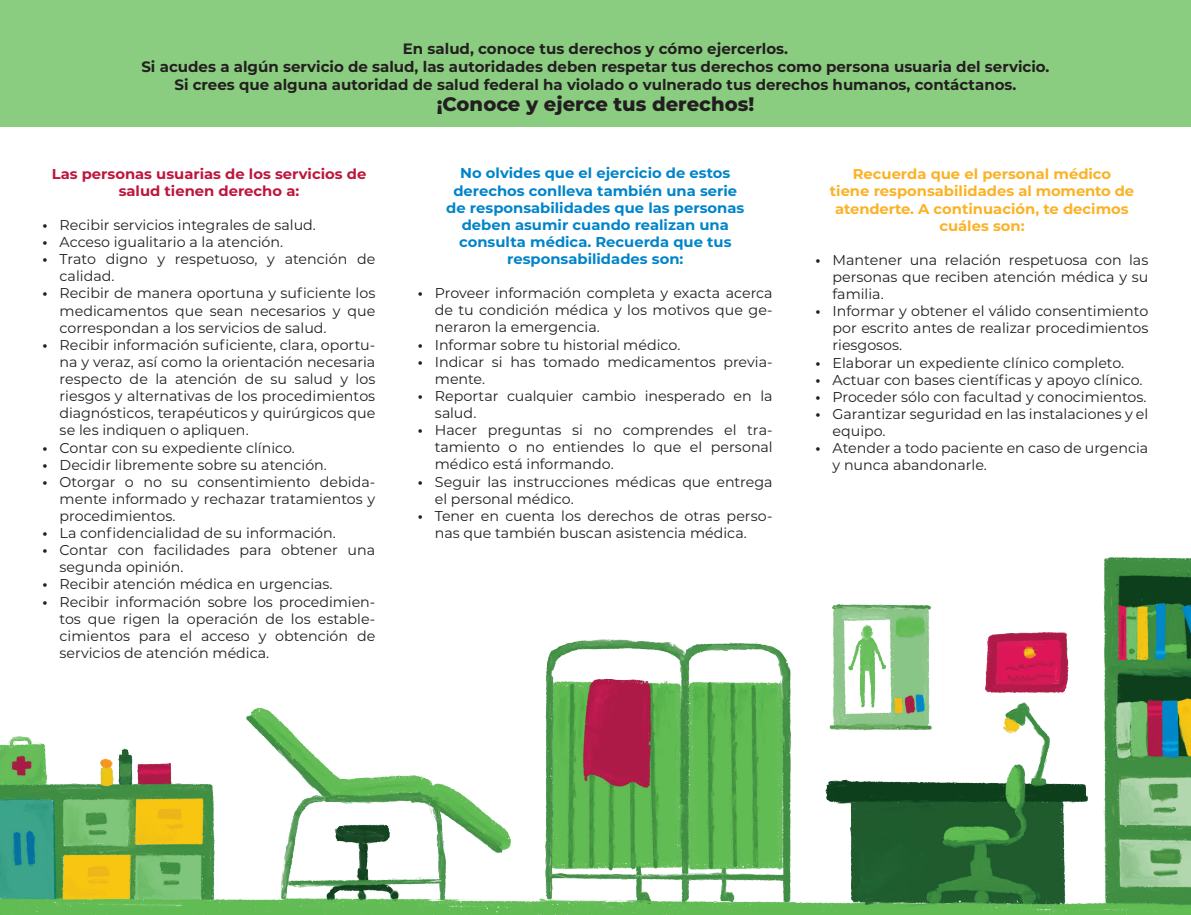
<style>
.page{position:relative;width:1191px;height:915px;background:#fff}
.page>*{position:absolute;margin:0;border:0;box-sizing:border-box;transform-origin:0 0}
.t1{font:800 19.5px "Montserrat";color:#231f20}
.t2{font:700 15px/18px "Montserrat";color:#231f20;text-align:center}
.t3{font:14.25px/17.1px "Montserrat";color:#231f20;text-align:justify}
.t4{font:700 14.25px/17.1px "Montserrat";color:#0084ca;text-align:center}
.t5{font:700 14.25px/17.1px "Montserrat";color:#fbb226;text-align:center}
.t6{font:700 14.25px/17.1px "Montserrat";color:#bd163c;text-align:center}
.s1{font-weight:700}
</style>
<div class="page">
<img style="left:0;top:557px;width:1191px;height:357px">
<div style="left:0;top:0;width:1191px;height:127px;background:#8bcd80"></div>
<p class="t2" style="left:141px;top:39px;width:909px">En salud, conoce tus derechos y cómo ejercerlos.<br>Si acudes a algún servicio de salud, las autoridades deben respetar tus derechos como persona usuaria del servicio.<br>Si crees que alguna autoridad de salud federal ha violado o vulnerado tus derechos humanos, contáctanos.</p>
<h1 class="t1" style="left:437px;top:90px;width:319px">¡Conoce y ejerce tus derechos!</h1>
<p class="t6" style="left:52px;top:164px;width:316px">Las personas usuarias de los servicios de salud tienen derecho a:</p>
<p class="t3" style="left:43px;top:216px;width:275px"><span class="s1">•</span> Recibir servicios integrales de salud.</p>
<p class="t3" style="left:43px;top:233px;width:242px"><span class="s1">•</span> Acceso igualitario a la atención.</p>
<p class="t3" style="left:60px;top:250px;width:317px;text-indent:-17px"><span class="s1">•</span> Trato digno y respetuoso, y atención de calidad.</p>
<p class="t3" style="left:60px;top:284px;width:317px;text-indent:-17px"><span class="s1">•</span> Recibir de manera oportuna y suficiente los medicamentos que sean necesarios y que correspondan a los servicios de salud.</p>
<p class="t3" style="left:60px;top:335px;width:317px;text-indent:-17px"><span class="s1">•</span> Recibir información suficiente, clara, oportu&shy;na y veraz, así como la orientación necesaria respecto de la atención de su salud y los riesgos y alternativas de los procedimientos diagnósticos, terapéuticos y quirúrgicos que se les indiquen o apliquen.</p>
<p class="t3" style="left:43px;top:438px;width:254px"><span class="s1">•</span> Contar con su expediente clínico.</p>
<p class="t3" style="left:43px;top:455px;width:286px"><span class="s1">•</span> Decidir libremente sobre su atención.</p>
<p class="t3" style="left:60px;top:472px;width:317px;text-indent:-17px"><span class="s1">•</span> Otorgar o no su consentimiento debida&shy;mente informado y rechazar tratamientos y procedimientos.</p>
<p class="t3" style="left:43px;top:524px;width:295px"><span class="s1">•</span> La confidencialidad de su información.</p>
<p class="t3" style="left:60px;top:541px;width:317px;text-indent:-17px"><span class="s1">•</span> Contar con facilidades para obtener una segunda opinión.</p>
<p class="t3" style="left:43px;top:575px;width:291px"><span class="s1">•</span> Recibir atención médica en urgencias.</p>
<p class="t3" style="left:60px;top:592px;width:317px;text-indent:-17px"><span class="s1">•</span> Recibir información sobre los procedimien&shy;tos que rigen la operación de los estable&shy;cimientos para el acceso y obtención de servicios de atención médica.</p>
<p class="t4" style="left:446px;top:164px;width:299px">No olvides que el ejercicio de estos derechos conlleva también una serie de responsabilidades que las personas deben asumir cuando realizan una consulta médica. Recuerda que tus responsabilidades son:</p>
<p class="t3" style="left:435px;top:284px;width:339px;text-indent:-17px"><span class="s1">•</span> Proveer información completa y exacta acerca de tu condición médica y los motivos que ge&shy;neraron la emergencia.</p>
<p class="t3" style="left:418px;top:335px;width:264px"><span class="s1">•</span> Informar sobre tu historial médico.</p>
<p class="t3" style="left:435px;top:352px;width:339px;text-indent:-17px"><span class="s1">•</span> Indicar si has tomado medicamentos previa&shy;mente.</p>
<p class="t3" style="left:435px;top:386px;width:339px;text-indent:-17px"><span class="s1">•</span> Reportar cualquier cambio inesperado en la salud.</p>
<p class="t3" style="left:435px;top:421px;width:339px;text-indent:-17px"><span class="s1">•</span> Hacer preguntas si no comprendes el tra&shy;tamiento o no entiendes lo que el personal médico está informando.</p>
<p class="t3" style="left:435px;top:472px;width:339px;text-indent:-17px"><span class="s1">•</span> Seguir las instrucciones médicas que entrega el personal médico.</p>
<p class="t3" style="left:435px;top:506px;width:339px;text-indent:-17px"><span class="s1">•</span> Tener en cuenta los derechos de otras perso&shy;nas que también buscan asistencia médica.</p>
<p class="t5" style="left:830px;top:165px;width:306px">Recuerda que el personal médico<br>tiene responsabilidades al momento de atenderte. A continuación, te decimos cuáles son:</p>
<p class="t3" style="left:832px;top:251px;width:317px;text-indent:-17px"><span class="s1">•</span> Mantener una relación respetuosa con las personas que reciben atención médica y su familia.</p>
<p class="t3" style="left:832px;top:302px;width:317px;text-indent:-17px"><span class="s1">•</span> Informar y obtener el válido consentimiento por escrito antes de realizar procedimientos riesgosos.</p>
<p class="t3" style="left:815px;top:353px;width:310px"><span class="s1">•</span> Elaborar un expediente clínico completo.</p>
<p class="t3" style="left:815px;top:370px;width:328px"><span class="s1">•</span> Actuar con bases científicas y apoyo clínico.</p>
<p class="t3" style="left:815px;top:387px;width:332px"><span class="s1">•</span> Proceder sólo con facultad y conocimientos.</p>
<p class="t3" style="left:832px;top:404px;width:317px;text-indent:-17px"><span class="s1">•</span> Garantizar seguridad en las instalaciones y el equipo.</p>
<p class="t3" style="left:832px;top:439px;width:317px;text-indent:-17px"><span class="s1">•</span> Atender a todo paciente en caso de urgencia y nunca abandonarle.</p>
</div>
